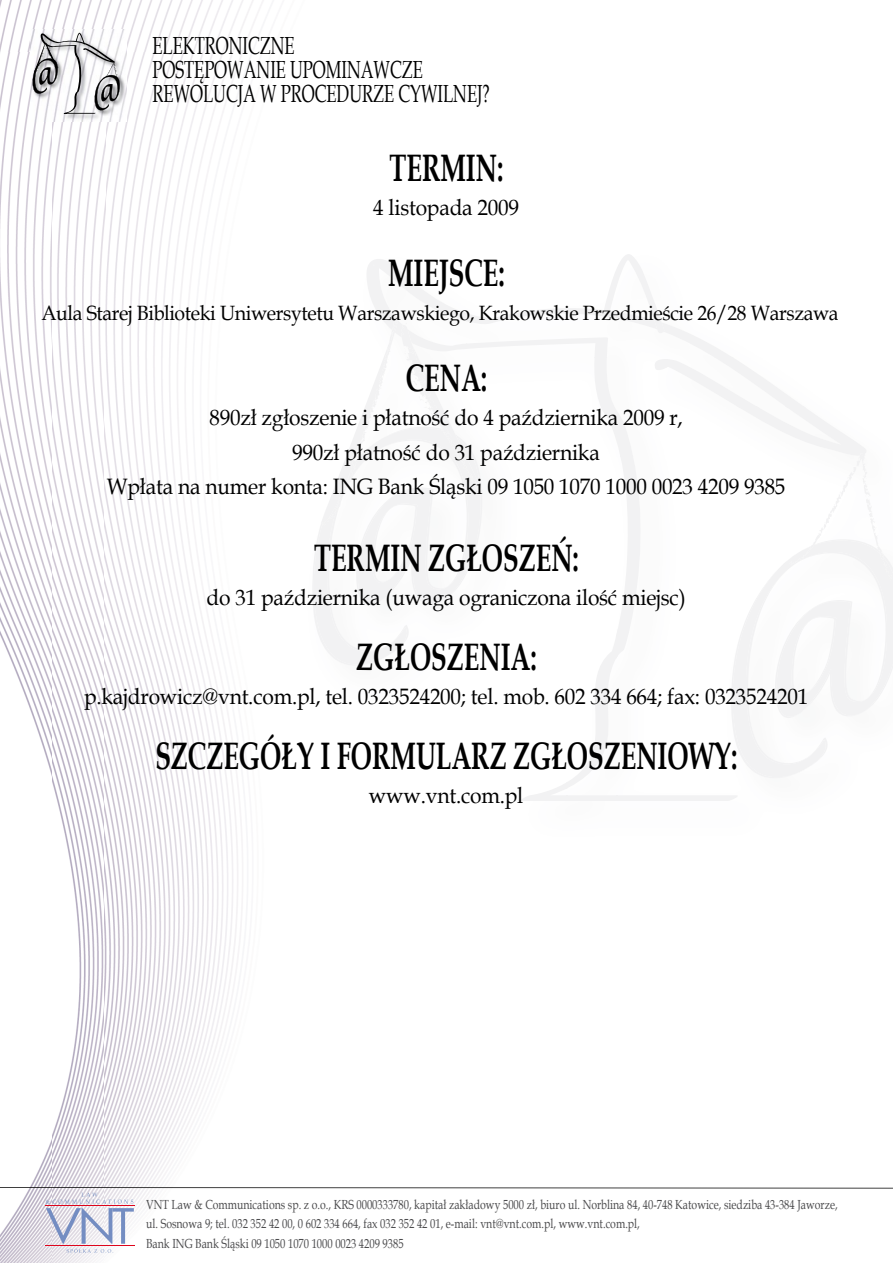
<style>
.page{position:relative;width:893px;height:1263px;background:#fff}
.page>*{position:absolute;margin:0;border:0;box-sizing:border-box;transform-origin:0 0}
.t1{font:700 38.25px "Book Antiqua";color:#000;scale:.67 1}
.t2{font:24.75px/24px "Book Antiqua";color:#000;scale:.67 1}
.t3{font:22.2px/34.5px "Book Antiqua";letter-spacing:-.01em;color:#000;text-align:center;scale:.94 1}
.t4{font:20.7px "Book Antiqua";letter-spacing:-.02em;color:#000;scale:.94 1}
.t5{font:13.2px/19.5px "Book Antiqua";color:#4b4b4d;scale:.8 1}
</style>
<div class="page">
<img style="left:0;top:0;width:264px;height:52px">
<img style="left:0;top:52px;width:52px;height:1211px">
<img style="left:106px;top:52px;width:137px;height:211px">
<img style="left:52px;top:121px;width:54px;height:1142px">
<img style="left:105px;top:263px;width:138px;height:1000px">
<svg style="left:0;top:1187px;width:893px;height:66px"></svg>
<img style="left:371px;top:503px;width:47px;height:80px">
<img style="left:790px;top:616px;width:47px;height:79px">
<img style="left:327px;top:315px;width:73px;height:208px">
<svg style="left:321px;top:506px;width:18px;height:20px"></svg>
<img style="left:336px;top:476px;width:16px;height:31px">
<img style="left:349px;top:459px;width:8px;height:18px">
<svg style="left:346px;top:472px;width:8px;height:15px"></svg>
<img style="left:355px;top:446px;width:5px;height:14px">
<svg style="left:354px;top:457px;width:4px;height:3px"></svg>
<img style="left:360px;top:413px;width:12px;height:31px">
<svg style="left:358px;top:441px;width:5px;height:9px"></svg>
<img style="left:370px;top:358px;width:18px;height:54px">
<img style="left:384px;top:329px;width:10px;height:29px">
<img style="left:392px;top:313px;width:6px;height:15px">
<svg style="left:880px;top:554px;width:12px;height:27px"></svg>
<img style="left:870px;top:518px;width:12px;height:36px">
<img style="left:866px;top:498px;width:6px;height:19px">
<svg style="left:872px;top:513px;width:5px;height:15px"></svg>
<img style="left:864px;top:485px;width:7px;height:11px">
<img style="left:856px;top:453px;width:12px;height:13px">
<svg style="left:852px;top:466px;width:16px;height:19px"></svg>
<img style="left:826px;top:467px;width:31px;height:57px">
<img style="left:806px;top:524px;width:21px;height:29px">
<img style="left:789px;top:554px;width:18px;height:10px">
<img style="left:402px;top:323px;width:57px;height:132px">
<img style="left:420px;top:381px;width:34px;height:68px">
<img style="left:401px;top:325px;width:25px;height:57px">
<svg style="left:454px;top:452px;width:27px;height:43px"></svg>
<svg style="left:410px;top:370px;width:26px;height:46px"></svg>
<svg style="left:404px;top:348px;width:7px;height:14px"></svg>
<img style="left:603px;top:254px;width:61px;height:79px">
<img style="left:30px;top:30px;width:97px;height:91px">
<svg style="left:32px;top:31px;width:88px;height:83px"></svg>
<p class="t2" style="left:153px;top:33px;width:505px">ELEKTRONICZNE<br>POSTĘPOWANIE UPOMINAWCZE<br>REWOLUCJA W PROCEDURZE CYWILNEJ?</p>
<h1 class="t1" style="left:389px;top:141px;width:172px">TERMIN:</h1>
<p class="t3" style="left:373px;top:190px;width:157px">4 listopada 2009</p>
<h1 class="t1" style="left:388px;top:246px;width:176px">MIEJSCE:</h1>
<p class="t4" style="left:42px;top:299px;width:850px">Aula Starej Biblioteki Uniwersytetu Warszawskiego, Krakowskie Przedmieście 26/28 Warszawa</p>
<h1 class="t1" style="left:406px;top:351px;width:123px">CENA:</h1>
<p class="t3" style="left:107px;top:400px;width:724px">890zł zgłoszenie i płatność do 4 października 2009 r,<br>990zł płatność do 31 października<br>Wpłata na numer konta: ING Bank Śląski 09 1050 1070 1000 0023 4209 9385</p>
<h1 class="t1" style="left:314px;top:531px;width:397px">TERMIN ZGŁOSZEŃ:</h1>
<p class="t3" style="left:207px;top:580px;width:511px">do 31 października (uwaga ograniczona ilość miejsc)</p>
<h1 class="t1" style="left:356px;top:630px;width:271px">ZGŁOSZENIA:</h1>
<p class="t3" style="left:84px;top:679px;width:772px">p.kajdrowicz@vnt.com.pl, tel. 0323524200; tel. mob. 602 334 664; fax: 0323524201</p>
<h1 class="t1" style="left:155px;top:729px;width:871px">SZCZEGÓŁY I FORMULARZ ZGŁOSZENIOWY:</h1>
<p class="t3" style="left:369px;top:778px;width:166px">www.vnt.com.pl</p>
<p class="t5" style="left:146px;top:1194px;width:866px">VNT Law &amp; Communications sp. z o.o., KRS 0000333780, kapitał zakładowy 5000 zł, biuro ul. Norblina 84, 40-748 Katowice, siedziba 43-384 Jaworze, ul. Sosnowa 9; tel. 032 352 42 00, 0 602 334 664, fax 032 352 42 01, e-mail: vnt@vnt.com.pl, www.vnt.com.pl,<br>Bank ING Bank Śląski 09 1050 1070 1000 0023 4209 9385</p>
</div>
